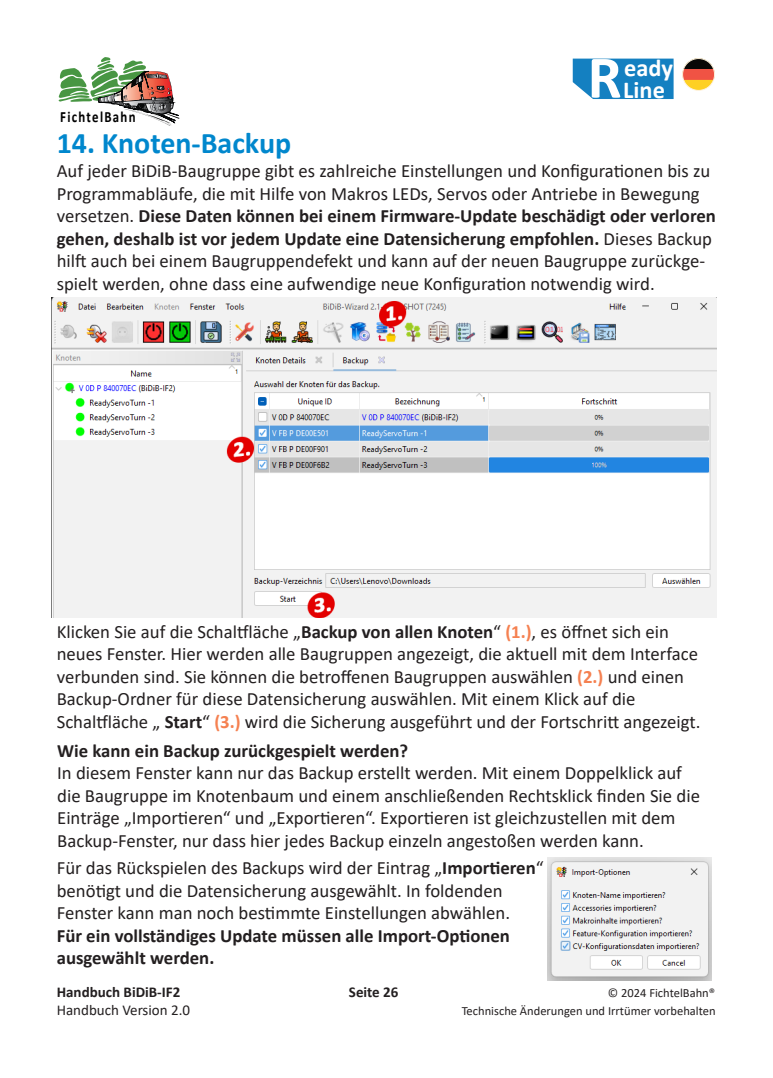
<style>
.page{position:relative;width:773px;height:1078px;background:#fff}
.page>*{position:absolute;margin:0;border:0;box-sizing:border-box;transform-origin:0 0}
.t1{font:700 60.75px "Calibri";color:#fff}
.Inhaltsüberschrift_D{font:700 30px "Calibri";color:#0087cd}
.t2{font:700 24.25px "Calibri";color:#fff}
.t3{font:18.75px/22.5px "Calibri";color:#231f20}
.t4{font:700 18.75px "Calibri";color:#231f20}
.t5{font:700 15.75px "Calibri";letter-spacing:.1em;color:#000001;scale:.82 1}
.t6{font:700 15px "Calibri";color:#231f20}
.t7{font:15px "Calibri";color:#231f20}
.t8{font:12.5px "Calibri";color:#231f20}
.s1{font-weight:700}
.s2{font-weight:700;color:#f58151}
</style>
<div class="page">
<svg style="left:58px;top:57px;width:121px;height:69px"></svg>
<svg style="left:682px;top:58px;width:33px;height:33px"></svg>
<div style="left:572px;top:59px;width:101px;height:40px;background:#1480c1"></div>
<img style="left:51px;top:298px;width:665px;height:319px">
<img style="left:547px;top:857px;width:164px;height:123px">
<p class="t5" style="left:60px;top:105px;width:93px">FichtelBahn</p>
<p class="Inhaltsüberschrift_D" style="left:57px;top:121px;width:236px">14. Knoten-Backup</p>
<h1 class="t1" style="left:587px;top:34px;width:36px">R</h1>
<p class="t2" style="left:624px;top:51px;width:50px">eady</p>
<p class="t2" style="left:623px;top:73px;width:43px">Line</p>
<p class="t3" style="left:57px;top:159px;width:660px">Auf jeder BiDiB-Baugruppe gibt es zahlreiche Einstellungen und Konfigurationen bis zu Programmabläufe, die mit Hilfe von Makros LEDs, Servos oder Antriebe in Bewegung versetzen. <span class="s1">Diese Daten können bei einem Firmware-Update beschädigt oder verloren gehen, deshalb ist vor jedem Update eine Datensicherung empfohlen.</span> Dieses Backup hilft auch bei einem Baugruppendefekt und kann auf der neuen Baugruppe zurückge&shy;spielt werden, ohne dass eine aufwendige neue Konfiguration notwendig wird.</p>
<p class="t3" style="left:57px;top:619px;width:645px">Klicken Sie auf die Schaltfläche „<span class="s1">Backup von allen Knoten</span>“ <span class="s2">(1.)</span>, es öffnet sich ein neues Fenster. Hier werden alle Baugruppen angezeigt, die aktuell mit dem Interface verbunden sind. Sie können die betroffenen Baugruppen auswählen <span class="s2">(2.)</span> und einen Backup-Ordner für diese Datensicherung auswählen. Mit einem Klick auf die Schaltfläche „ <span class="s1">Start</span>“ <span class="s2">(3.)</span> wird die Sicherung ausgeführt und der Fortschritt angezeigt.</p>
<p class="t4" style="left:57px;top:737px;width:352px">Wie kann ein Backup zurückgespielt werden?</p>
<p class="t3" style="left:57px;top:761px;width:644px">In diesem Fenster kann nur das Backup erstellt werden. Mit einem Doppelklick auf die Baugruppe im Knotenbaum und einem anschließenden Rechtsklick finden Sie die Einträge „Importieren“ und „Exportieren“. Exportieren ist gleichzustellen mit dem Backup-Fenster, nur dass hier jedes Backup einzeln angestoßen werden kann.</p>
<p class="t3" style="left:57px;top:855px;width:488px">Für das Rückspielen des Backups wird der Eintrag „<span class="s1">Importieren</span>“ benötigt und die Datensicherung ausgewählt. In foldenden Fenster kann man noch bestimmte Einstellungen abwählen.<br><span class="s1">Für ein vollständiges Update müssen alle Import-Optionen ausgewählt werden.</span></p>
<p class="t6" style="left:57px;top:981px;width:125px">Handbuch BiDiB-IF2</p>
<p class="t8" style="left:607px;top:983px;width:109px">© 2024 FichtelBahn®</p>
<p class="t7" style="left:57px;top:999px;width:135px">Handbuch Version 2.0</p>
<p class="t8" style="left:461px;top:1001px;width:255px">Technische Änderungen und Irrtümer vorbehalten</p>
<p class="t6" style="left:349px;top:981px;width:51px">Seite 26</p>
</div>
